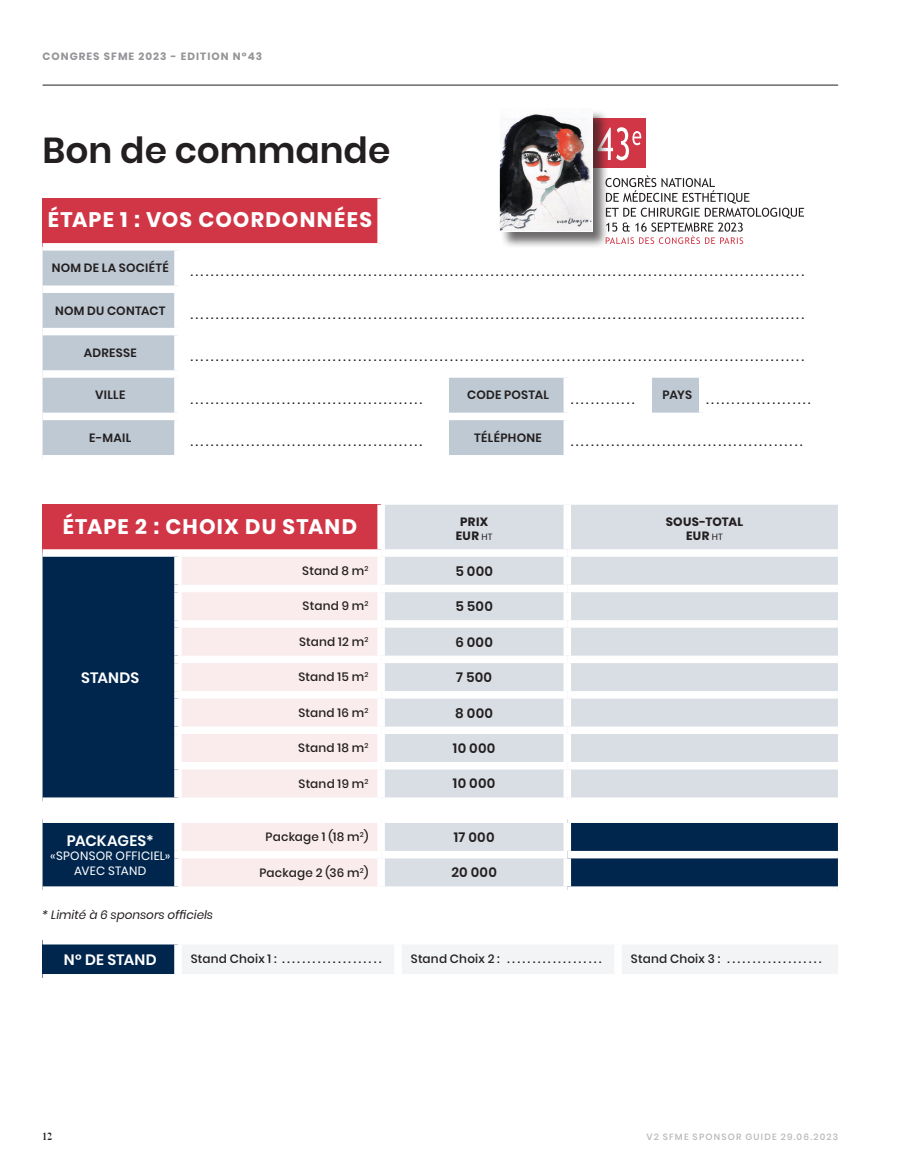
<style>
.page{position:relative;width:902px;height:1170px;background:#fff}
.page>*{position:absolute;margin:0;border:0;box-sizing:border-box;transform-origin:0 0}
.t1{font:600 36px "Poppins";color:#231f20}
.t2{font:700 21px "Poppins";letter-spacing:.055em;color:#fff}
.t3{font:600 15px "Poppins";letter-spacing:.01em;color:#fff}
.t4{font:600 13.5px "Poppins";letter-spacing:.025em;color:#231f20}
.t5{font:500 12px "Poppins";letter-spacing:.02em;color:#231f20}
.t6{font:600 12px "Poppins";letter-spacing:.02em;color:#231f20}
.t7{font:12px/14.4px "Poppins";letter-spacing:.02em;color:#fff;text-align:center}
.t8{font:italic 12px "Poppins";color:#231f20}
.t9{font:700 12px/14.4px "Poppins";letter-spacing:.02em;color:#231f20;text-align:center}
.t10{font:700 10.5px "Poppins";letter-spacing:.1em;color:#939598}
.t11{font:700 10.5px "Butler";color:#231f20}
.t12{font:500 9px "Poppins";letter-spacing:.135em;color:#b6b7bb}
.s1{font-weight:400;font-size:9px}
</style>
<div class="page">
<div style="left:43px;top:198px;width:338px;height:49px;background:#d13646"></div>
<div style="left:43px;top:250px;width:131px;height:205px;background:#bfc9d3"></div>
<svg style="left:449px;top:378px;width:250px;height:77px;fill:#bfc9d3"></svg>
<div style="left:567px;top:412px;width:85px;height:8px;background:#fff"></div>
<div style="left:563px;top:378px;width:8px;height:34px;background:#fff"></div>
<div style="left:563px;top:420px;width:8px;height:35px;background:#fff"></div>
<div style="left:43px;top:285px;width:135px;height:8px;background:#fff"></div>
<div style="left:43px;top:328px;width:135px;height:7px;background:#fff"></div>
<div style="left:43px;top:370px;width:135px;height:8px;background:#fff"></div>
<div style="left:43px;top:412px;width:135px;height:8px;background:#fff"></div>
<div style="left:449px;top:412px;width:118px;height:8px;background:#fff"></div>
<div style="left:652px;top:412px;width:50px;height:8px;background:#fff"></div>
<div style="left:377px;top:198px;width:8px;height:45px;background:#fff"></div>
<div style="left:43px;top:243px;width:135px;height:7px;background:#fff"></div>
<div style="left:178px;top:243px;width:203px;height:7px;background:#fff"></div>
<div style="left:43px;top:504px;width:338px;height:49px;background:#d13646"></div>
<div style="left:385px;top:504px;width:452px;height:382px;background:#d9dee4"></div>
<div style="left:43px;top:556px;width:131px;height:330px;background:#00264e"></div>
<div style="left:182px;top:557px;width:195px;height:329px;background:#faebec"></div>
<div style="left:571px;top:822px;width:266px;height:64px;background:#00264e"></div>
<div style="left:563px;top:504px;width:8px;height:45px;background:#fff"></div>
<div style="left:381px;top:549px;width:186px;height:7px;background:#fff"></div>
<div style="left:381px;top:584px;width:186px;height:8px;background:#fff"></div>
<div style="left:381px;top:620px;width:186px;height:7px;background:#fff"></div>
<div style="left:381px;top:655px;width:186px;height:8px;background:#fff"></div>
<div style="left:381px;top:691px;width:186px;height:7px;background:#fff"></div>
<div style="left:381px;top:726px;width:186px;height:8px;background:#fff"></div>
<div style="left:381px;top:762px;width:186px;height:7px;background:#fff"></div>
<div style="left:381px;top:797px;width:186px;height:7px;background:#fff"></div>
<div style="left:381px;top:815px;width:186px;height:7px;background:#fff"></div>
<div style="left:381px;top:850px;width:186px;height:8px;background:#fff"></div>
<div style="left:43px;top:797px;width:135px;height:7px;background:#fff"></div>
<div style="left:43px;top:815px;width:135px;height:7px;background:#fff"></div>
<div style="left:174px;top:584px;width:207px;height:8px;background:#fff"></div>
<div style="left:174px;top:620px;width:207px;height:7px;background:#fff"></div>
<div style="left:174px;top:655px;width:207px;height:8px;background:#fff"></div>
<div style="left:174px;top:691px;width:207px;height:7px;background:#fff"></div>
<div style="left:174px;top:726px;width:207px;height:8px;background:#fff"></div>
<div style="left:174px;top:762px;width:207px;height:7px;background:#fff"></div>
<div style="left:178px;top:797px;width:203px;height:7px;background:#fff"></div>
<div style="left:178px;top:815px;width:203px;height:7px;background:#fff"></div>
<div style="left:174px;top:850px;width:207px;height:8px;background:#fff"></div>
<div style="left:567px;top:549px;width:270px;height:7px;background:#fff"></div>
<div style="left:563px;top:556px;width:8px;height:28px;background:#fff"></div>
<div style="left:567px;top:584px;width:270px;height:8px;background:#fff"></div>
<div style="left:563px;top:592px;width:8px;height:28px;background:#fff"></div>
<div style="left:567px;top:620px;width:270px;height:7px;background:#fff"></div>
<div style="left:563px;top:627px;width:8px;height:28px;background:#fff"></div>
<div style="left:567px;top:655px;width:270px;height:8px;background:#fff"></div>
<div style="left:563px;top:663px;width:8px;height:28px;background:#fff"></div>
<div style="left:567px;top:691px;width:270px;height:7px;background:#fff"></div>
<div style="left:563px;top:698px;width:8px;height:28px;background:#fff"></div>
<div style="left:567px;top:726px;width:270px;height:8px;background:#fff"></div>
<div style="left:563px;top:734px;width:8px;height:28px;background:#fff"></div>
<div style="left:567px;top:762px;width:270px;height:7px;background:#fff"></div>
<div style="left:563px;top:769px;width:8px;height:28px;background:#fff"></div>
<div style="left:567px;top:797px;width:270px;height:7px;background:#fff"></div>
<div style="left:563px;top:804px;width:8px;height:11px;background:#fff"></div>
<div style="left:567px;top:815px;width:270px;height:7px;background:#fff"></div>
<div style="left:563px;top:822px;width:8px;height:28px;background:#fff"></div>
<div style="left:377px;top:504px;width:8px;height:45px;background:#fff"></div>
<div style="left:43px;top:549px;width:135px;height:7px;background:#fff"></div>
<div style="left:178px;top:549px;width:203px;height:7px;background:#fff"></div>
<div style="left:567px;top:850px;width:270px;height:8px;background:#fff"></div>
<div style="left:563px;top:858px;width:8px;height:28px;background:#fff"></div>
<div style="left:43px;top:940px;width:135px;height:37px;background:#00264e"></div>
<div style="left:182px;top:945px;width:656px;height:28px;background:#f2f4f6"></div>
<div style="left:614px;top:944px;width:7px;height:29px;background:#fff"></div>
<div style="left:174px;top:944px;width:8px;height:29px;background:#fff"></div>
<div style="left:43px;top:936px;width:135px;height:8px;background:#fff"></div>
<div style="left:43px;top:973px;width:135px;height:8px;background:#fff"></div>
<div style="left:394px;top:944px;width:8px;height:29px;background:#fff"></div>
<div style="left:500px;top:109px;width:109px;height:140px;background:#231f20;opacity:.66"></div>
<svg style="left:499px;top:109px;width:305px;height:135px"></svg>
<hr style="left:43px;top:85px;width:795px;height:1px;background:#231f20">
<p class="t10" style="left:43px;top:49px;width:221px">CONGRES SFME 2023 - EDITION N°43</p>
<h1 class="t1" style="left:43px;top:125px;width:349px">Bon de commande</h1>
<h2 class="t2" style="left:48px;top:205px;width:326px">ÉTAPE 1 : VOS COORDONNÉES</h2>
<p class="t6" style="left:52px;top:259px;width:118px">NOM DE LA SOCIÉTÉ</p>
<p class="t5" style="left:191px;top:264px;width:614px">. . . . . . . . . . . . . . . . . . . . . . . . . . . . . . . . . . . . . . . . . . . . . . . . . . . . . . . . . . . . . . . . . . . . . . . . . . . . . . . . . . . . . . . . . . . . . . . . . . . . . . . . . . . . . . . . . . . . . . . . .</p>
<p class="t6" style="left:55px;top:302px;width:112px">NOM DU CONTACT</p>
<p class="t5" style="left:191px;top:306px;width:614px">. . . . . . . . . . . . . . . . . . . . . . . . . . . . . . . . . . . . . . . . . . . . . . . . . . . . . . . . . . . . . . . . . . . . . . . . . . . . . . . . . . . . . . . . . . . . . . . . . . . . . . . . . . . . . . . . . . . . . . . . .</p>
<p class="t6" style="left:84px;top:344px;width:55px">ADRESSE</p>
<p class="t5" style="left:191px;top:348px;width:614px">. . . . . . . . . . . . . . . . . . . . . . . . . . . . . . . . . . . . . . . . . . . . . . . . . . . . . . . . . . . . . . . . . . . . . . . . . . . . . . . . . . . . . . . . . . . . . . . . . . . . . . . . . . . . . . . . . . . . . . . . .</p>
<p class="t6" style="left:95px;top:387px;width:32px">VILLE</p>
<p class="t5" style="left:191px;top:391px;width:233px">. . . . . . . . . . . . . . . . . . . . . . . . . . . . . . . . . . . . . . . . . . . . . .</p>
<p class="t6" style="left:467px;top:387px;width:83px">CODE POSTAL</p>
<p class="t5" style="left:571px;top:391px;width:65px">. . . . . . . . . . . . .</p>
<p class="t5" style="left:662px;top:391px;width:149px"><sup>PAYS</sup> . . . . . . . . . . . . . . . . . . . . .</p>
<p class="t6" style="left:89px;top:429px;width:44px">E-MAIL</p>
<p class="t5" style="left:191px;top:433px;width:233px">. . . . . . . . . . . . . . . . . . . . . . . . . . . . . . . . . . . . . . . . . . . . . .</p>
<p class="t6" style="left:474px;top:429px;width:69px">TÉLÉPHONE</p>
<p class="t5" style="left:571px;top:433px;width:233px">. . . . . . . . . . . . . . . . . . . . . . . . . . . . . . . . . . . . . . . . . . . . . .</p>
<h2 class="t2" style="left:63px;top:511px;width:296px">ÉTAPE 2 : CHOIX DU STAND</h2>
<p class="t9" style="left:456px;top:514px;width:38px">PRIX<br>EUR <span class="s1">HT</span></p>
<p class="t9" style="left:665px;top:514px;width:79px">SOUS-TOTAL<br>EUR <span class="s1">HT</span></p>
<p class="t3" style="left:81px;top:667px;width:60px">STANDS</p>
<p class="t3" style="left:67px;top:830px;width:89px">PACKAGES*</p>
<p class="t7" style="left:50px;top:849px;width:121px">«SPONSOR OFFICIEL»<br>AVEC STAND</p>
<p class="t8" style="left:43px;top:906px;width:172px">* Limité à 6 sponsors officiels</p>
<p class="t5" style="left:302px;top:562px;width:68px">Stand 8 m<sup>2</sup></p>
<p class="t4" style="left:455px;top:561px;width:39px">5 000</p>
<p class="t5" style="left:302px;top:597px;width:67px">Stand 9 m<sup>2</sup></p>
<p class="t4" style="left:455px;top:597px;width:39px">5 500</p>
<p class="t5" style="left:299px;top:633px;width:71px">Stand 12 m<sup>2</sup></p>
<p class="t4" style="left:455px;top:632px;width:39px">6 000</p>
<p class="t5" style="left:298px;top:668px;width:71px">Stand 15 m<sup>2</sup></p>
<p class="t4" style="left:456px;top:667px;width:37px">7 500</p>
<p class="t5" style="left:298px;top:704px;width:71px">Stand 16 m<sup>2</sup></p>
<p class="t4" style="left:455px;top:703px;width:39px">8 000</p>
<p class="t5" style="left:298px;top:739px;width:72px">Stand 18 m<sup>2</sup></p>
<p class="t4" style="left:453px;top:738px;width:44px">10 000</p>
<p class="t5" style="left:298px;top:775px;width:71px">Stand 19 m<sup>2</sup></p>
<p class="t4" style="left:453px;top:774px;width:44px">10 000</p>
<p class="t5" style="left:265px;top:828px;width:104px">Package 1 (18 m<sup>2</sup>)</p>
<p class="t4" style="left:454px;top:827px;width:42px">17 000</p>
<p class="t5" style="left:259px;top:863px;width:110px">Package 2 (36 m<sup>2</sup>)</p>
<p class="t4" style="left:451px;top:863px;width:47px">20 000</p>
<p class="t3" style="left:64px;top:949px;width:94px">N° DE STAND</p>
<p class="t5" style="left:191px;top:950px;width:192px">Stand Choix 1 : ....................</p>
<p class="t5" style="left:411px;top:950px;width:192px">Stand Choix 2 : ...................</p>
<p class="t5" style="left:630px;top:950px;width:192px">Stand Choix 3 : ...................</p>
<p class="t11" style="left:43px;top:1129px;width:11px">12</p>
<p class="t12" style="left:646px;top:1130px;width:193px">V2 SFME SPONSOR GUIDE 29.06.2023</p>
</div>
